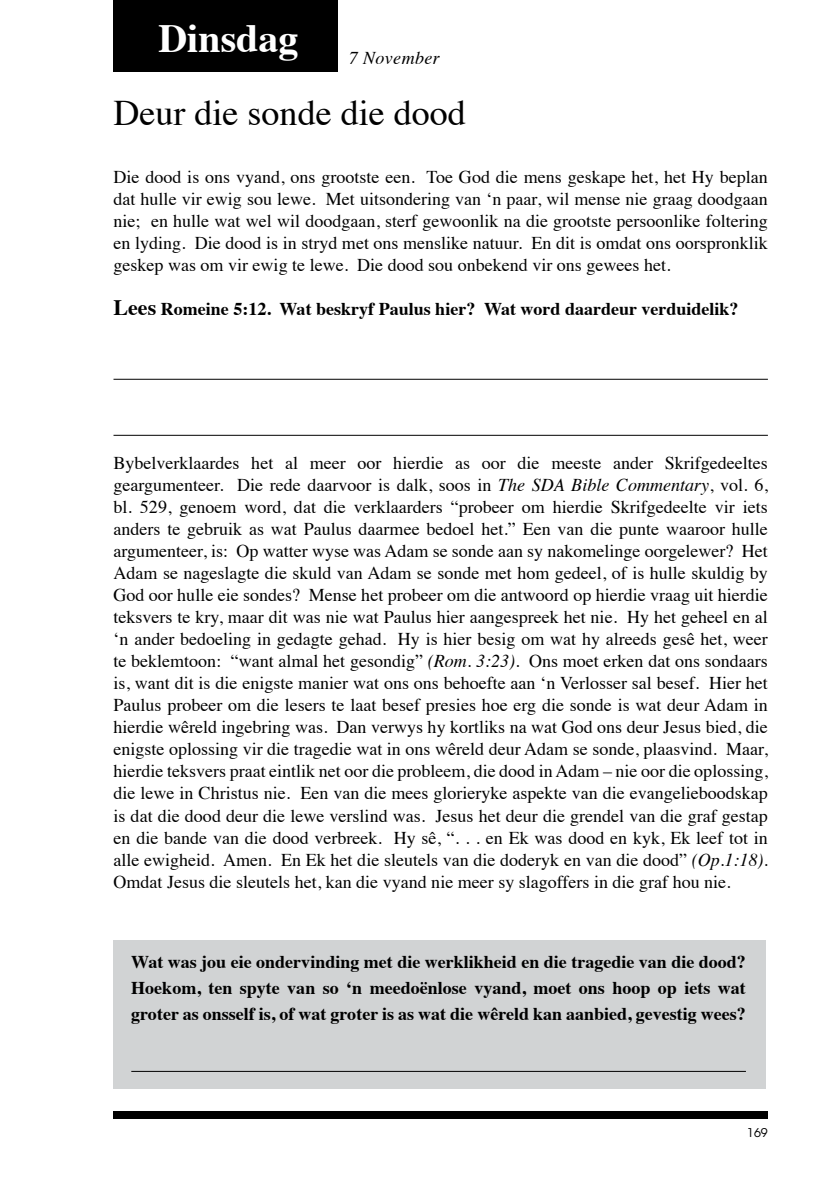
<style>
.page{position:relative;width:840px;height:1191px;background:#fff}
.page>*{position:absolute;margin:0;border:0;box-sizing:border-box;transform-origin:0 0}
.t1{font:700 40px "Times";color:#fff}
.t2{font:36px "Times";color:#000}
.t3{font:18px/22px "Times";color:#000;text-align:justify}
.t4{font:700 18px/26px "Times";color:#000;text-align:justify}
.t5{font:italic 18px "Times";letter-spacing:.02em;color:#000}
.t6{font:12px "ITC Avant Garde Std";color:#000}
.s1{font-size:22px}
.s2{font-style:italic}
</style>
<div class="page">
<div style="left:113px;top:1111px;width:654px;height:8px;background:#000"></div>
<div style="left:113px;top:939px;width:652px;height:149px;background:#d1d3d4"></div>
<div style="left:113px;top:0;width:225px;height:71px;background:#000"></div>
<hr style="left:113px;top:435px;width:654px;height:1px;background:#000">
<hr style="left:113px;top:379px;width:654px;height:1px;background:#000">
<hr style="left:131px;top:1070px;width:614px;height:1px;background:#000">
<h1 class="t1" style="left:158px;top:0;width:142px">Dinsdag</h1>
<p class="t5" style="left:349px;top:42px;width:92px">7 November</p>
<h2 class="t2" style="left:113px;top:80px;width:353px">Deur die sonde die dood</h2>
<p class="t3" style="left:113px;top:165px;width:655px">Die dood is ons vyand, ons grootste een. Toe God die mens geskape het, het Hy beplan dat hulle vir ewig sou lewe. Met uitsondering van ‘n paar, wil mense nie graag doodgaan nie; en hulle wat wel wil doodgaan, sterf gewoonlik na die grootste persoonlike foltering en lyding. Die dood is in stryd met ons menslike natuur. En dit is omdat ons oorspronklik geskep was om vir ewig te lewe. Die dood sou onbekend vir ons gewees het.</p>
<p class="t4" style="left:113px;top:294px;width:626px"><span class="s1">Lees</span> Romeine 5:12. Wat beskryf Paulus hier? Wat word daardeur verduidelik?</p>
<p class="t3" style="left:113px;top:451px;width:655px">Bybelverklaardes het al meer oor hierdie as oor die meeste ander Skrifgedeeltes geargumenteer. Die rede daarvoor is dalk, soos in <span class="s2">The SDA Bible Commentary</span>, vol. 6, bl. 529, genoem word, dat die verklaarders “probeer om hierdie Skrifgedeelte vir iets anders te gebruik as wat Paulus daarmee bedoel het.” Een van die punte waaroor hulle argumenteer, is: Op watter wyse was Adam se sonde aan sy nakomelinge oorgelewer? Het Adam se nageslagte die skuld van Adam se sonde met hom gedeel, of is hulle skuldig by God oor hulle eie sondes? Mense het probeer om die antwoord op hierdie vraag uit hierdie teksvers te kry, maar dit was nie wat Paulus hier aangespreek het nie. Hy het geheel en al ‘n ander bedoeling in gedagte gehad. Hy is hier besig om wat hy alreeds gesê het, weer te beklemtoon: “want almal het gesondig” <span class="s2">(Rom. 3:23)</span>. Ons moet erken dat ons sondaars is, want dit is die enigste manier wat ons ons behoefte aan ‘n Verlosser sal besef. Hier het Paulus probeer om die lesers te laat besef presies hoe erg die sonde is wat deur Adam in hierdie wêreld ingebring was. Dan verwys hy kortliks na wat God ons deur Jesus bied, die enigste oplossing vir die tragedie wat in ons wêreld deur Adam se sonde, plaasvind. Maar, hierdie teksvers praat eintlik net oor die probleem, die dood in Adam – nie oor die oplossing, die lewe in Christus nie. Een van die mees glorieryke aspekte van die evangelieboodskap is dat die dood deur die lewe verslind was. Jesus het deur die grendel van die graf gestap en die bande van die dood verbreek. Hy sê, “. . . en Ek was dood en kyk, Ek leef tot in alle ewigheid. Amen. En Ek het die sleutels van die doderyk en van die dood” <span class="s2">(Op.1:18).<br></span>Omdat Jesus die sleutels het, kan die vyand nie meer sy slagoffers in die graf hou nie.</p>
<p class="t4" style="left:131px;top:946px;width:616px">Wat was jou eie ondervinding met die werklikheid en die tragedie van die dood?<br>Hoekom, ten spyte van so ‘n meedoënlose vyand, moet ons hoop op iets wat groter as onsself is, of wat groter is as wat die wêreld kan aanbied, gevestig wees?</p>
<p class="t6" style="left:746px;top:1125px;width:22px">169</p>
</div>
